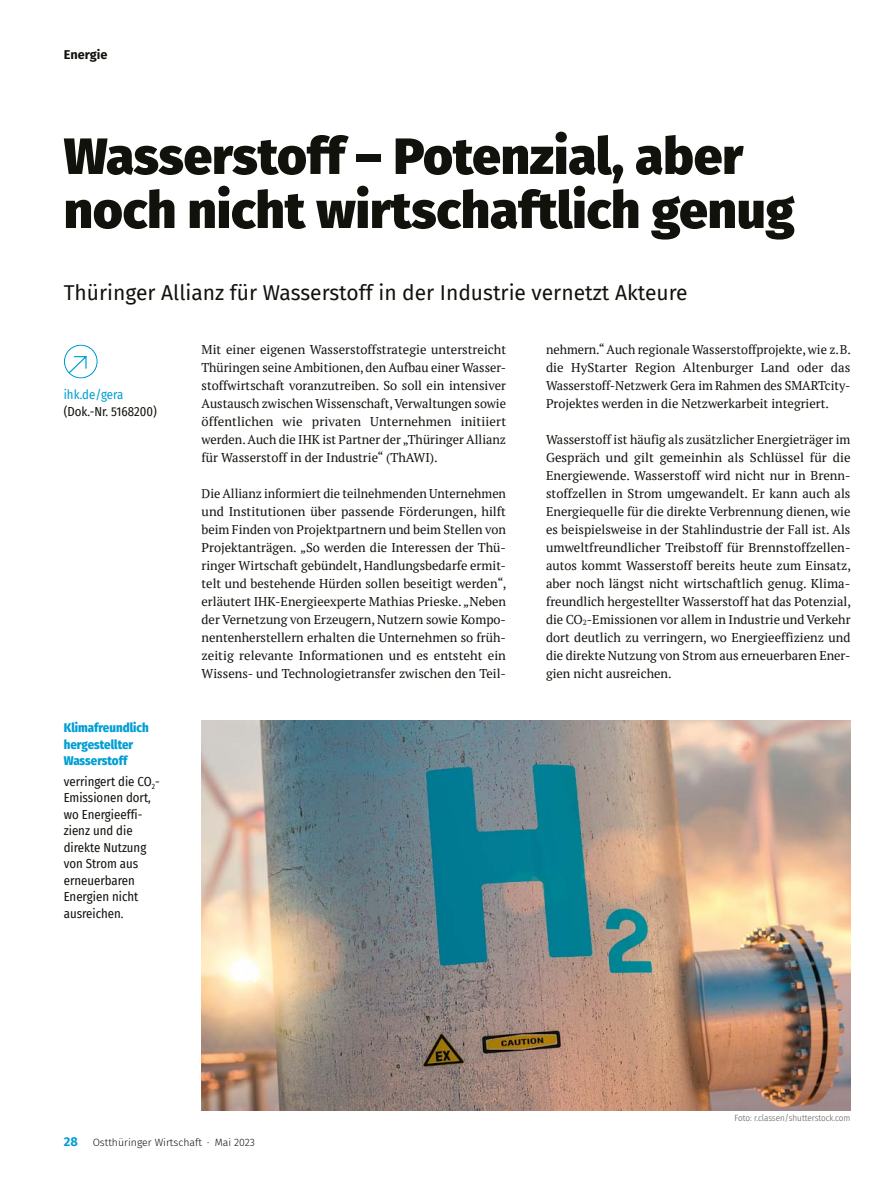
<style>
.page{position:relative;width:893px;height:1191px;background:#fff}
.page>*{position:absolute;margin:0;border:0;box-sizing:border-box;transform-origin:0 0}
.t1{font:900 51px/54px "Fira Sans";color:#12120d}
.t2{font:21px "Fira Sans";color:#12120d}
.t3{font:12.75px/18px "PT Serif";color:#12120d;text-align:justify}
.t4{font:12.75px/16.5px "Fira Sans Condensed";color:#12120d}
.t5{font:800 12.75px/16.5px "Fira Sans Condensed";color:#009fd4}
.t6{font:12.75px "Fira Sans Condensed";color:#009fd4}
.t7{font:700 12.75px "Fira Sans";color:#12120d}
.t8{font:300 10.5px "Fira Sans";color:#12120d}
.t9{font:300 9px "Fira Sans Condensed";color:#555756}
.s1{font-weight:700;font-size:12.75px;color:#009fd4}
</style>
<div class="page">
<img style="left:202px;top:721px;width:648px;height:389px">
<svg style="left:64px;top:344px;width:34px;height:34px"></svg>
<p class="t7" style="left:64px;top:44px;width:45px">Energie</p>
<h1 class="t1" style="left:64px;top:124px;width:732px">Wasserstoff – Potenzial, aber noch nicht wirtschaftlich genug</h1>
<h2 class="t2" style="left:64px;top:277px;width:625px">Thüringer Allianz für Wasserstoff in der Industrie vernetzt Akteure</h2>
<p class="t6" style="left:64px;top:385px;width:61px">ihk.de/gera</p>
<p class="t4" style="left:64px;top:403px;width:94px">(Dok.-Nr. 5168200)</p>
<p class="t5" style="left:64px;top:718px;width:86px">Klimafreundlich hergestellter<br>Wasserstoff</p>
<p class="t4" style="left:64px;top:773px;width:97px">verringert die CO<sub>2</sub>-<br>Emissionen dort, wo Energieeffi&shy;zienz und die direkte Nutzung von Strom aus erneuerbaren<br>Energien nicht ausreichen.</p>
<p class="t3" style="left:202px;top:340px;width:306px">Mit einer eigenen Wasserstoffstrategie unterstreicht Thüringen seine Ambitionen, den Aufbau einer Wasser&shy;stoffwirtschaft voranzutreiben. So soll ein intensiver Austausch zwischen Wissenschaft, Verwaltungen sowie öffentlichen wie privaten Unternehmen initiiert werden. Auch die IHK ist Partner der „Thüringer Allianz für Wasserstoff in der Industrie“ (ThAWI).</p>
<p class="t3" style="left:202px;top:484px;width:306px">Die Allianz informiert die teilnehmenden Unternehmen und Institutionen über passende Förderungen, hilft beim Finden von Projektpartnern und beim Stellen von Projektanträgen. „So werden die Interessen der Thü&shy;ringer Wirtschaft gebündelt, Handlungsbedarfe ermit&shy;telt und bestehende Hürden sollen beseitigt werden“, erläutert IHK-Energieexperte Mathias Prieske. „Neben der Vernetzung von Erzeugern, Nutzern sowie Kompo&shy;nentenherstellern erhalten die Unternehmen so früh&shy;zeitig relevante Informationen und es entsteht ein Wissens- und Technologietransfer zwischen den Teil-</p>
<p class="t3" style="left:546px;top:340px;width:306px;text-align:left">nehmern.“ Auch regionale Wasserstoffprojekte, wie z.B. die HyStarter Region Altenburger Land oder das Wasserstoff-Netzwerk Gera im Rahmen des SMARTcity-Projektes werden in die Netzwerkarbeit integriert.</p>
<p class="t3" style="left:546px;top:430px;width:306px">Wasserstoff ist häufig als zusätzlicher Energieträger im Gespräch und gilt gemeinhin als Schlüssel für die Energiewende. Wasserstoff wird nicht nur in Brenn&shy;stoffzellen in Strom umgewandelt. Er kann auch als Energiequelle für die direkte Verbrennung dienen, wie es beispielsweise in der Stahlindustrie der Fall ist. Als umweltfreundlicher Treibstoff für Brennstoffzellen&shy;autos kommt Wasserstoff bereits heute zum Einsatz, aber noch längst nicht wirtschaftlich genug. Klima&shy;freundlich hergestellter Wasserstoff hat das Potenzial, die CO<sub>2</sub>-Emissionen vor allem in Industrie und Verkehr dort deutlich zu verringern, wo Energieeffizienz und die direkte Nutzung von Strom aus erneuerbaren Ener&shy;gien nicht ausreichen.</p>
<p class="t8" style="left:64px;top:1135px;width:193px"><span class="s1">28</span> Ostthüringer Wirtschaft · Mai 2023</p>
<p class="t9" style="left:734px;top:1111px;width:117px">Foto: r.classen/shutterstock.com</p>
</div>
